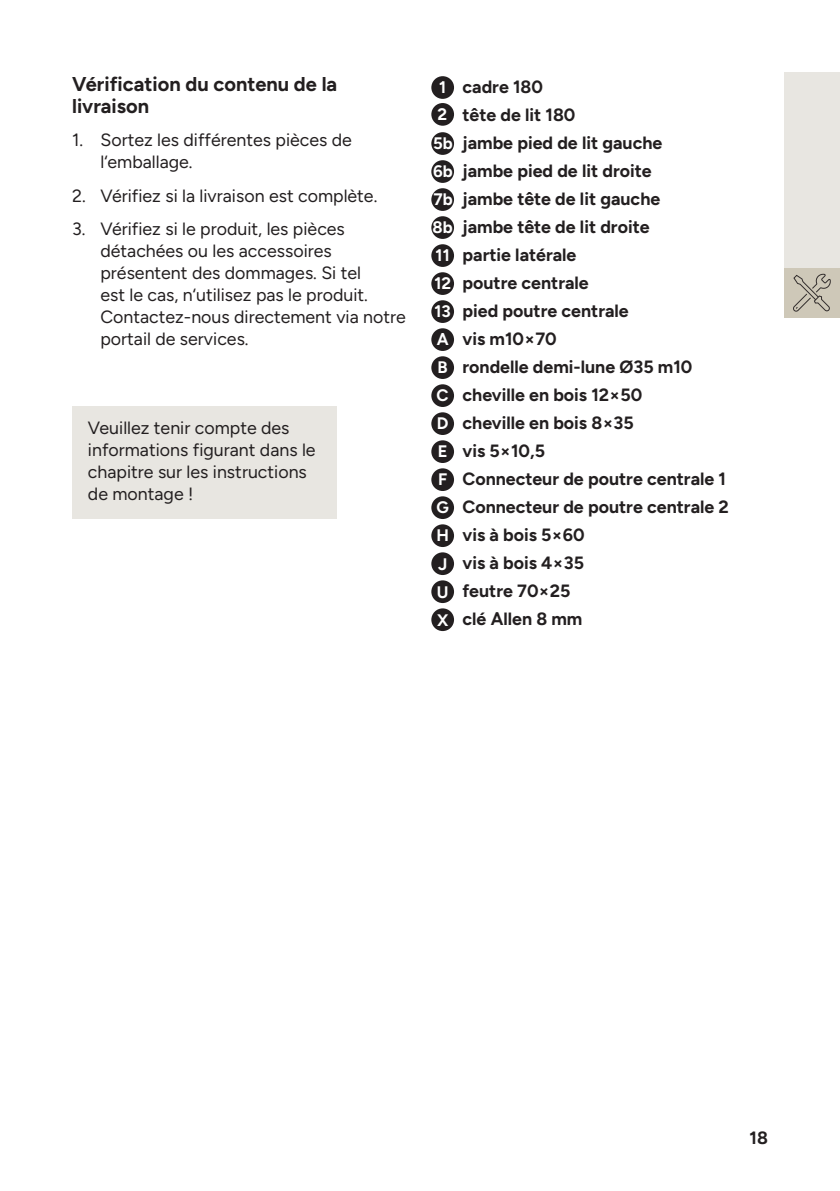
<style>
.page{position:relative;width:840px;height:1191px;background:#fff}
.page>*{position:absolute;margin:0;border:0;box-sizing:border-box;transform-origin:0 0}
.Überschrift_3{font:700 20px/22px "Figtree";color:#231f20}
.Absatz{font:17.8px/22px "Figtree";color:#231f20}
.Absatz_Bold{font:700 17.8px "Figtree";color:#231f20}
.Absatz-2{font:700 16.6px "Figtree";color:#fff}
</style>
<div class="page">
<div style="left:783px;top:72px;width:56px;height:245px;background:#e8e6e1"></div>
<div style="left:783px;top:268px;width:56px;height:49px;background:#cec8b8"></div>
<svg style="left:793px;top:273px;width:37px;height:39px"></svg>
<div style="left:431px;top:76px;width:23px;height:23px;background:#231f20;border-radius:50%"></div>
<div style="left:431px;top:103px;width:23px;height:23px;background:#231f20;border-radius:50%"></div>
<div style="left:431px;top:132px;width:23px;height:23px;background:#231f20;border-radius:50%"></div>
<div style="left:431px;top:160px;width:23px;height:23px;background:#231f20;border-radius:50%"></div>
<div style="left:431px;top:188px;width:23px;height:23px;background:#231f20;border-radius:50%"></div>
<div style="left:431px;top:216px;width:23px;height:23px;background:#231f20;border-radius:50%"></div>
<div style="left:431px;top:244px;width:23px;height:23px;background:#231f20;border-radius:50%"></div>
<div style="left:431px;top:272px;width:23px;height:23px;background:#231f20;border-radius:50%"></div>
<div style="left:431px;top:300px;width:23px;height:23px;background:#231f20;border-radius:50%"></div>
<div style="left:431px;top:328px;width:23px;height:23px;background:#231f20;border-radius:50%"></div>
<div style="left:431px;top:356px;width:23px;height:23px;background:#231f20;border-radius:50%"></div>
<div style="left:431px;top:384px;width:23px;height:23px;background:#231f20;border-radius:50%"></div>
<div style="left:431px;top:412px;width:23px;height:23px;background:#231f20;border-radius:50%"></div>
<div style="left:431px;top:440px;width:23px;height:23px;background:#231f20;border-radius:50%"></div>
<div style="left:431px;top:468px;width:23px;height:23px;background:#231f20;border-radius:50%"></div>
<div style="left:431px;top:496px;width:23px;height:23px;background:#231f20;border-radius:50%"></div>
<div style="left:431px;top:524px;width:23px;height:23px;background:#231f20;border-radius:50%"></div>
<div style="left:431px;top:552px;width:23px;height:23px;background:#231f20;border-radius:50%"></div>
<div style="left:431px;top:580px;width:23px;height:23px;background:#231f20;border-radius:50%"></div>
<div style="left:431px;top:608px;width:23px;height:23px;background:#231f20;border-radius:50%"></div>
<div style="left:72px;top:406px;width:264px;height:112px;background:#e8e6e1"></div>
<p class="Überschrift_3" style="left:72px;top:73px;width:266px">Vérification du contenu de la livraison</p>
<p class="Absatz" style="left:100px;top:129px;width:253px;text-indent:-28px">1. Sortez les différentes pièces de l‘emballage.</p>
<p class="Absatz" style="left:72px;top:184px;width:306px">2. Vérifiez si la livraison est complète.</p>
<p class="Absatz" style="left:100px;top:218px;width:307px;text-indent:-28px">3. Vérifiez si le produit, les pièces détachées ou les accessoires présentent des dommages. Si tel<br>est le cas, n‘utilisez pas le produit.<br>Contactez-nous directement via notre portail de services.</p>
<p class="Absatz" style="left:88px;top:417px;width:229px">Veuillez tenir compte des informations figurant dans le chapitre sur les instructions de montage !</p>
<p class="Absatz-2" style="left:439px;top:78px;width:9px">1</p>
<p class="Absatz_Bold" style="left:462px;top:76px;width:82px">cadre 180</p>
<p class="Absatz-2" style="left:437px;top:104px;width:11px">2</p>
<p class="Absatz_Bold" style="left:462px;top:104px;width:114px">tête de lit 180</p>
<p class="Absatz-2" style="left:433px;top:134px;width:21px">5b</p>
<p class="Absatz_Bold" style="left:462px;top:132px;width:201px">jambe pied de lit gauche</p>
<p class="Absatz-2" style="left:433px;top:162px;width:21px">6b</p>
<p class="Absatz_Bold" style="left:462px;top:160px;width:190px">jambe pied de lit droite</p>
<p class="Absatz-2" style="left:433px;top:190px;width:21px">7b</p>
<p class="Absatz_Bold" style="left:462px;top:188px;width:199px">jambe tête de lit gauche</p>
<p class="Absatz-2" style="left:432px;top:218px;width:22px">8b</p>
<p class="Absatz_Bold" style="left:462px;top:216px;width:188px">jambe tête de lit droite</p>
<p class="Absatz-2" style="left:435px;top:246px;width:16px">11</p>
<p class="Absatz_Bold" style="left:462px;top:244px;width:115px">partie latérale</p>
<p class="Absatz-2" style="left:434px;top:274px;width:18px">12</p>
<p class="Absatz_Bold" style="left:462px;top:272px;width:128px">poutre centrale</p>
<p class="Absatz-2" style="left:434px;top:302px;width:18px">13</p>
<p class="Absatz_Bold" style="left:462px;top:300px;width:168px">pied poutre centrale</p>
<p class="Absatz-2" style="left:436px;top:330px;width:13px">A</p>
<p class="Absatz_Bold" style="left:462px;top:328px;width:96px">vis m10×70</p>
<p class="Absatz-2" style="left:437px;top:358px;width:12px">B</p>
<p class="Absatz_Bold" style="left:462px;top:356px;width:231px">rondelle demi-lune Ø35 m10</p>
<p class="Absatz-2" style="left:436px;top:386px;width:14px">C</p>
<p class="Absatz_Bold" style="left:462px;top:384px;width:181px">cheville en bois 12×50</p>
<p class="Absatz-2" style="left:436px;top:414px;width:13px">D</p>
<p class="Absatz_Bold" style="left:462px;top:412px;width:173px">cheville en bois 8×35</p>
<p class="Absatz-2" style="left:437px;top:442px;width:11px">E</p>
<p class="Absatz_Bold" style="left:462px;top:440px;width:84px">vis 5×10,5</p>
<p class="Absatz-2" style="left:438px;top:470px;width:11px">F</p>
<p class="Absatz_Bold" style="left:462px;top:468px;width:265px">Connecteur de poutre centrale 1</p>
<p class="Absatz-2" style="left:436px;top:498px;width:14px">G</p>
<p class="Absatz_Bold" style="left:462px;top:496px;width:268px">Connecteur de poutre centrale 2</p>
<p class="Absatz-2" style="left:436px;top:526px;width:14px">H</p>
<p class="Absatz_Bold" style="left:462px;top:524px;width:124px">vis à bois 5×60</p>
<p class="Absatz-2" style="left:438px;top:554px;width:11px">J</p>
<p class="Absatz_Bold" style="left:462px;top:552px;width:123px">vis à bois 4×35</p>
<p class="Absatz-2" style="left:436px;top:582px;width:13px">U</p>
<p class="Absatz_Bold" style="left:462px;top:580px;width:109px">feutre 70×25</p>
<p class="Absatz-2" style="left:437px;top:610px;width:13px">X</p>
<p class="Absatz_Bold" style="left:462px;top:608px;width:121px">clé Allen 8 mm</p>
<p class="Absatz_Bold" style="left:749px;top:1127px;width:20px">18</p>
</div>
